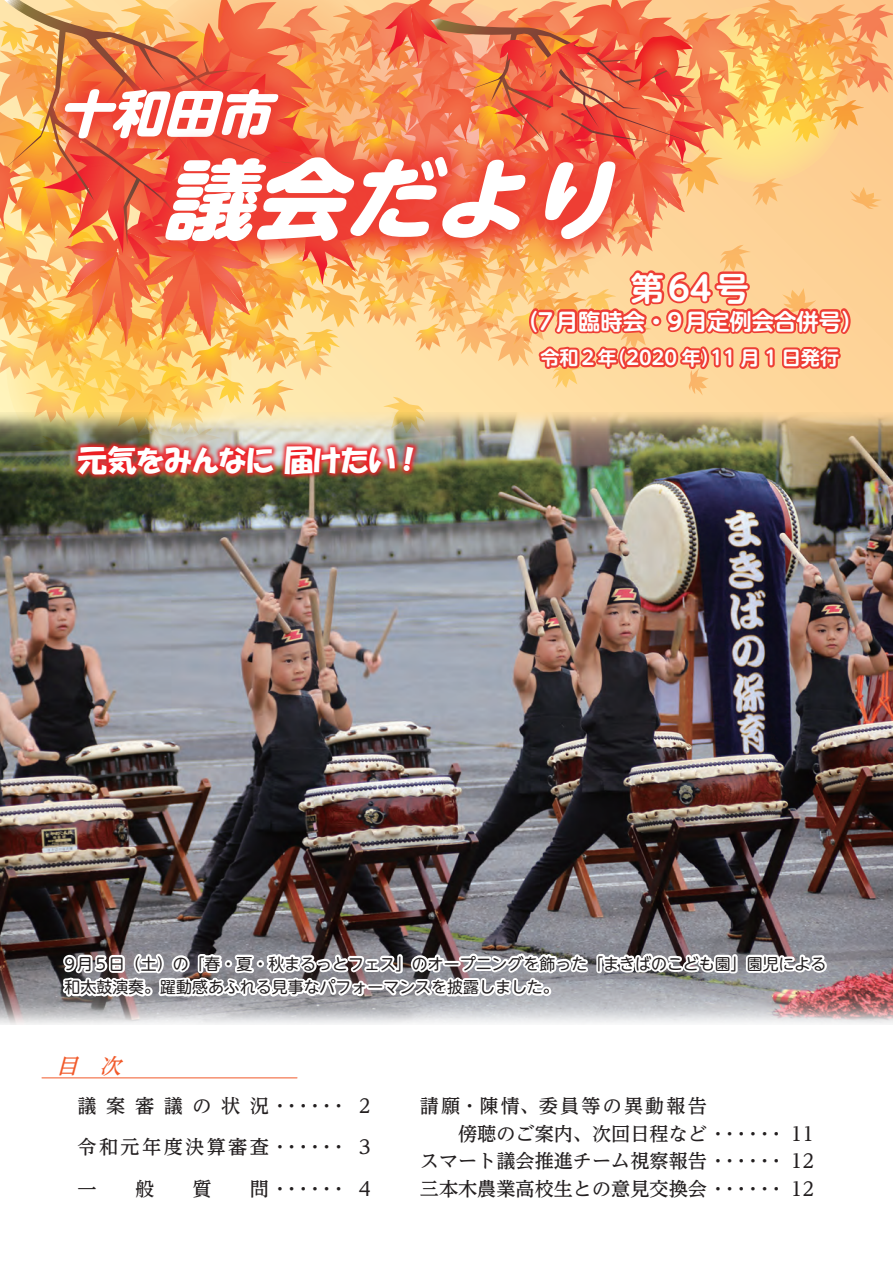
<style>
.page{position:relative;width:893px;height:1263px;background:#fff}
.page>*{position:absolute;margin:0;border:0;box-sizing:border-box;transform-origin:0 0}
.t1{font:italic 800 87.3px "UD Shin M Go Pr 6 N";color:#fff;scale:1.04 1}
.t2{font:italic 800 51.3px "UD Shin M Go Pr 6 N";color:#fff;scale:1.04 1}
.t3{font:700 33px "UD Shin M Go Pr 6 N De";color:#fff}
.t4{font:29.7px "HGP Soei Kakupoptai";color:#fff}
.t5{font:700 22.35px "UD Shin M Go Pr 6 N De";color:#fff}
.t6{font:italic 500 21.6px "UD Reimin Pro";color:#f15929}
.t7{font:500 19.2px/41.4px "UD Reimin Pro";color:#231f20;text-align:justify}
.t8{font:700 19.2px "UD Shin M Go Pr 6 N De";color:#fff}
.t9{font:500 19.2px "UD Reimin Pro";letter-spacing:.11em;color:#231f20}
.t10{font:15.9px/23.4px "UD Shin M Go Pr 6 N";color:#231f20}
</style>
<div class="page">
<svg style="left:0;top:0;width:893px;height:413px;background:#f59561"></svg>
<hr style="left:42px;top:1077px;width:255px;height:1px;background:#f15929">
<img style="left:0;top:413px;width:893px;height:612px">
<img style="left:20px;top:387px;width:452px;height:146px">
<img style="left:59px;top:746px;width:770px;height:333px">
<h2 class="t2" style="left:57px;top:69px;width:227px">十和田市</h2>
<h1 class="t1" style="left:162px;top:123px;width:472px">議会だより</h1>
<h3 class="t4" style="left:78px;top:445px;width:338px">元気をみんなに届けたい !</h3>
<h3 class="t3" style="left:631px;top:260px;width:119px">第64号</h3>
<p class="t5" style="left:516px;top:302px;width:349px">（7月臨時会・9月定例会合併号(</p>
<p class="t8" style="left:710px;top:341px;width:130px">11 月 1 日発行</p>
<p class="t8" style="left:540px;top:341px;width:181px">令和２（年 2020 年）</p>
<p class="t10" style="left:64px;top:951px;width:763px">9月５日（土）の「春・夏・秋まるっとフェス」のオープニングを飾った「まきばのこども園」園児による和太鼓演奏。躍動感あふれる見事なパフォーマンスを披露しました。</p>
<p class="t6" style="left:56px;top:1048px;width:32px">目</p>
<p class="t6" style="left:99px;top:1048px;width:32px">次</p>
<p class="t7" style="left:78px;top:1084px;width:260px">議案審議の状況・・・令和元年度決算審査・・・一</p>
<p class="t7" style="left:282px;top:1084px;width:93px">・・・２・・・３・・・４</p>
<p class="t7" style="left:135px;top:1167px;width:21px">般</p>
<p class="t7" style="left:192px;top:1167px;width:21px">質</p>
<p class="t7" style="left:250px;top:1167px;width:88px">問・・・</p>
<p class="t9" style="left:420px;top:1090px;width:288px">請願・陳情、委員等の異動報告</p>
<p class="t7" style="left:720px;top:1119px;width:96px;line-height:27.6px;text-indent:-300px">　　傍聴のご案内、次回日程など・・・<br>・・・12</p>
<p class="t7" style="left:720px;top:1112px;width:96px">・・・11</p>
<p class="t7" style="left:720px;top:1147px;width:96px;line-height:27.6px;text-indent:-300px">スマート議会推進チーム視察報告・・・<br>・・・12</p>
<p class="t7" style="left:420px;top:1167px;width:356px">三本木農業高校生との意見交換会・・・</p>
</div>
